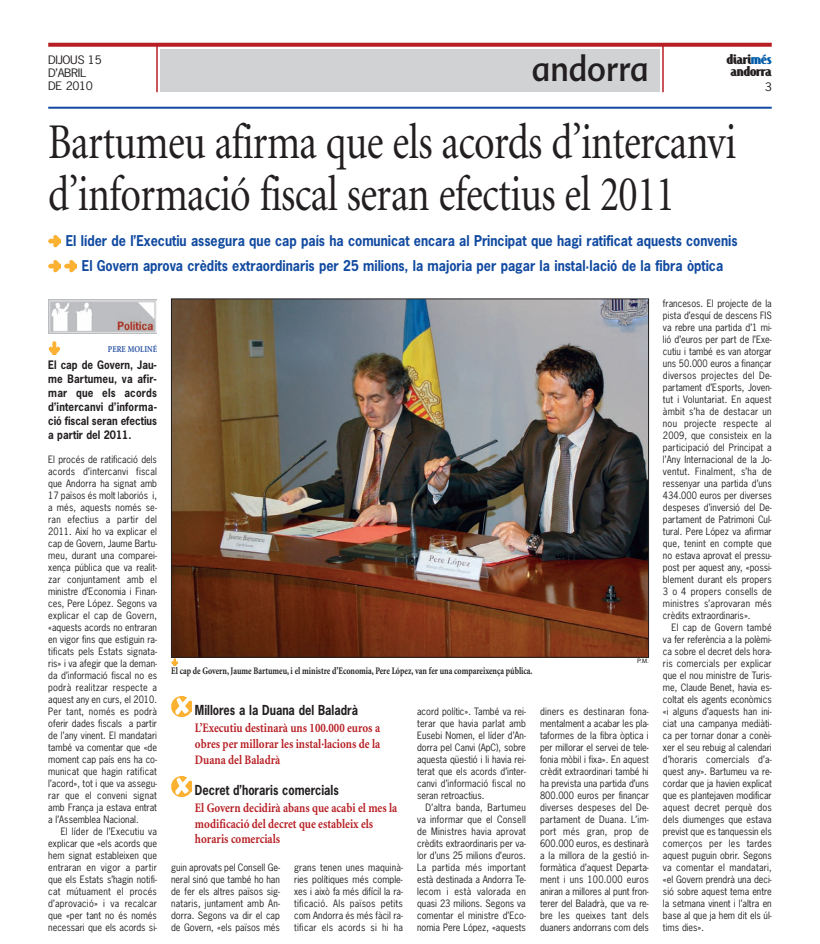
<style>
.page{position:relative;width:820px;height:944px;background:#fff}
.page>*{position:absolute;margin:0;border:0;box-sizing:border-box;transform-origin:0 0}
.t1{font:50px/52px "Minion";letter-spacing:-.015em;color:#231f20;scale:.8 1}
.t2{font:35px "Advert";color:#231f20;scale:.9 1}
.t3{font:700 15px "Jandoni";letter-spacing:-.02em;color:#231f20;scale:1.12 1}
.t4{font:700 14px/25.5px "News Gothic";color:#114aa0;text-align:center;scale:.9 1}
.t5{font:700 13px/15.6px "Minion";color:#b71f24;text-align:justify;scale:.85 1}
.t6{font:700 13px "News Gothic";color:#231f20;scale:.85 1}
.t7{font:700 11px/14px "News Gothic";color:#231f20;text-align:justify;scale:.9 1}
.t8{font:11px/13.2px "News Gothic";letter-spacing:-.03em;color:#231f20;scale:1.12 1}
.t9{font:700 10px "Minion";color:#231f20;scale:.8 1}
.t10{font:9.5px/12px "News Gothic";color:#231f20;text-align:justify;scale:.95 1}
.t11{font:700 9px "Minion";color:#2b54a4;scale:.85 1}
.t12{font:6px "Helvetica";color:#231f20}
.s1{color:#015ba9}
</style>
<div class="page">
<hr style="left:662px;top:45px;width:1px;height:47px;background:#b71f24">
<svg style="left:48px;top:43px;width:723px;height:4px;background:#bb2d32"></svg>
<hr style="left:156px;top:45px;width:2px;height:47px;background:#b71f24">
<div style="left:160px;top:49px;width:499px;height:43px;background:#d1d2d4"></div>
<img style="left:48px;top:300px;width:108px;height:34px">
<hr style="left:48px;top:107px;width:723px;height:2px;background:#114aa0">
<svg style="left:48px;top:235px;width:13px;height:12px"></svg>
<svg style="left:48px;top:341px;width:12px;height:13px"></svg>
<svg style="left:48px;top:260px;width:29px;height:13px"></svg>
<img style="left:173px;top:301px;width:473px;height:355px">
<svg style="left:171px;top:658px;width:7px;height:7px"></svg>
<img style="left:171px;top:697px;width:20px;height:20px">
<img style="left:171px;top:777px;width:20px;height:19px">
<p class="t8" style="left:48px;top:53px;width:49px">DIJOUS 15<br>D’ABRIL<br>DE 2010</p>
<h3 class="t3" style="left:726px;top:50px;width:42px">diari<span class="s1">més</span></h3>
<h2 class="t2" style="left:531px;top:49px;width:132px">andorra</h2>
<h3 class="t3" style="left:730px;top:62px;width:38px">andorra</h3>
<p class="t8" style="left:764px;top:80px;width:8px">3</p>
<h1 class="t1" style="left:48px;top:120px;width:860px">Bartumeu afirma que els acords d’intercanvi d’informació fiscal seran efectius el 2011</h1>
<h3 class="t4" style="left:66px;top:228px;width:747px">El líder de l’Executiu assegura que cap país ha comunicat encara al Principat que hagi ratificat aquests convenis<br>El Govern aprova crèdits extraordinaris per 25 milions, la majoria per pagar la instal·lació de la fibra òptica</h3>
<p class="t11" style="left:108px;top:346px;width:59px">PERE MOLINÉ</p>
<p class="t7" style="left:48px;top:359px;width:122px">El cap de Govern, Jau&shy;me Bartumeu, va afir&shy;mar que els acords d’intercanvi d’informa&shy;ció fiscal seran efectius a partir del 2011.</p>
<p class="t10" style="left:48px;top:453px;width:116px">El procés de ratificació dels acords d’intercanvi fiscal que Andorra ha signat amb 17 països és molt laboriós i, a més, aquests només se&shy;ran efectius a partir del 2011. Així ho va explicar el cap de Govern, Jaume Bartu&shy;meu, durant una comparei&shy;xença pública que va realit&shy;zar conjuntament amb el ministre d’Economia i Finan&shy;ces, Pere López. Segons va explicar el cap de Govern, «aquests acords no entraran en vigor fins que estiguin ra&shy;tificats pels Estats signata&shy;ris» i va afegir que la deman&shy;da d’informació fiscal no es podrà realitzar respecte a aquest any en curs, el 2010.<br>Per tant, només es podrà oferir dades fiscals a partir de l’any vinent. El mandatari també va comentar que «de moment cap país ens ha co&shy;municat que hagin ratificat l’acord», tot i que va assegu&shy;rar que el conveni signat amb França ja estava entrat a l’Assemblea Nacional.</p>
<p class="t10" style="left:48px;top:825px;width:116px;text-indent:12px">El líder de l’Executiu va explicar que «els acords que hem signat estableixen que entraran en vigor a partir que els Estats s’hagin notifi&shy;cat mútuament el procés d’aprovació» i va recalcar que «per tant no és només necessari que els acords si-</p>
<p class="t9" style="left:171px;top:667px;width:453px">El cap de Govern, Jaume Bartumeu, i el ministre d’Economia, Pere López, van fer una compareixença pública.</p>
<p class="t12" style="left:637px;top:659px;width:13px">P.M.</p>
<h3 class="t6" style="left:195px;top:703px;width:193px">Millores a la Duana del Baladrà</h3>
<h3 class="t5" style="left:195px;top:721px;width:219px">L’Executiu destinarà uns 100.000 euros a obres per millorar les instal·lacions de la Duana del Baladrà</h3>
<h3 class="t6" style="left:195px;top:783px;width:171px">Decret d’horaris comercials</h3>
<h3 class="t5" style="left:195px;top:801px;width:239px;text-align:left">El Govern decidirà abans que acabi el mes la modificació del decret que estableix els horaris comercials</h3>
<p class="t10" style="left:171px;top:861px;width:116px">guin aprovats pel Consell Ge&shy;neral sinó que també ho han de fer els altres països sig&shy;nataris, juntament amb An&shy;dorra. Segons va dir el cap de Govern, «els països més</p>
<p class="t10" style="left:294px;top:861px;width:116px">grans tenen unes maquinà&shy;ries polítiques més comple&shy;xes i això fa més difícil la ra&shy;tificació. Als països petits com Andorra és més fàcil ra&shy;tificar els acords si hi ha</p>
<p class="t10" style="left:417px;top:705px;width:116px">acord polític». També va rei&shy;terar que havia parlat amb Eusebi Nomen, el líder d’An&shy;dorra pel Canvi (ApC), sobre aquesta qüestió i li havia rei&shy;terat que els acords d’inter&shy;canvi d’informació fiscal no seran retroactius.</p>
<p class="t10" style="left:417px;top:801px;width:116px;text-indent:9px">D’altra banda, Bartumeu va informar que el Consell de Ministres havia aprovat crèdits extraordinaris per va&shy;lor d’uns 25 milions d’euros.<br>La partida més important està destinada a Andorra Te&shy;lecom i està valorada en quasi 23 milions. Segons va comentar el ministre d’Eco&shy;nomia Pere López, «aquests</p>
<p class="t10" style="left:540px;top:705px;width:116px">diners es destinaran fona&shy;mentalment a acabar les pla&shy;taformes de la fibra òptica i per millorar el servei de tele&shy;fonia mòbil i fixa». En aquest crèdit extraordinari també hi ha prevista una partida d’uns 800.000 euros per finançar diverses despeses del De&shy;partament de Duana. L’im&shy;port més gran, prop de 600.000 euros, es destinarà a la millora de la gestió in&shy;formàtica d’aquest Departa&shy;ment i uns 100.000 euros aniran a millores al punt fron&shy;terer del Baladrà, que va re&shy;bre les queixes tant dels duaners andorrans com dels</p>
<p class="t10" style="left:662px;top:297px;width:116px">francesos. El projecte de la pista d’esquí de descens FIS va rebre una partida d’1 mi&shy;lió d’euros per part de l’Exe&shy;cutiu i també es van atorgar uns 50.000 euros a finançar diversos projectes del De&shy;partament d’Esports, Joven&shy;tut i Voluntariat. En aquest àmbit s’ha de destacar un nou projecte respecte al 2009, que consisteix en la participació del Principat a l’Any Internacional de la Jo&shy;ventut. Finalment, s’ha de ressenyar una partida d’uns 434.000 euros per diverses despeses d’inversió del De&shy;partament de Patrimoni Cul&shy;tural. Pere López va afirmar que, tenint en compte que no estava aprovat el pressu&shy;post per aquest any, «possi&shy;blement durant els propers 3 o 4 propers consells de ministres s’aprovaran més crèdits extraordinaris».</p>
<p class="t10" style="left:662px;top:621px;width:116px;text-indent:9px">El cap de Govern també va fer referència a la polèmi&shy;ca sobre el decret dels hora&shy;ris comercials per explicar que el nou ministre de Turis&shy;me, Claude Benet, havia es&shy;coltat els agents econòmics «i alguns d’aquests han ini&shy;ciat una campanya mediàti&shy;ca per tornar donar a conèi&shy;xer el seu rebuig al calendari d’horaris comercials d’a&shy;quest any». Bartumeu va re&shy;cordar que ja havien explicat que es plantejaven modificar aquest decret perquè dos dels diumenges que estava previst que es tanquessin els comerços per les tardes aquest puguin obrir. Segons va comentar el mandatari, «el Govern prendrà una deci&shy;sió sobre aquest tema entre la setmana vinent i l’altra en base al que ja hem dit els úl&shy;tims dies».</p>
</div>
